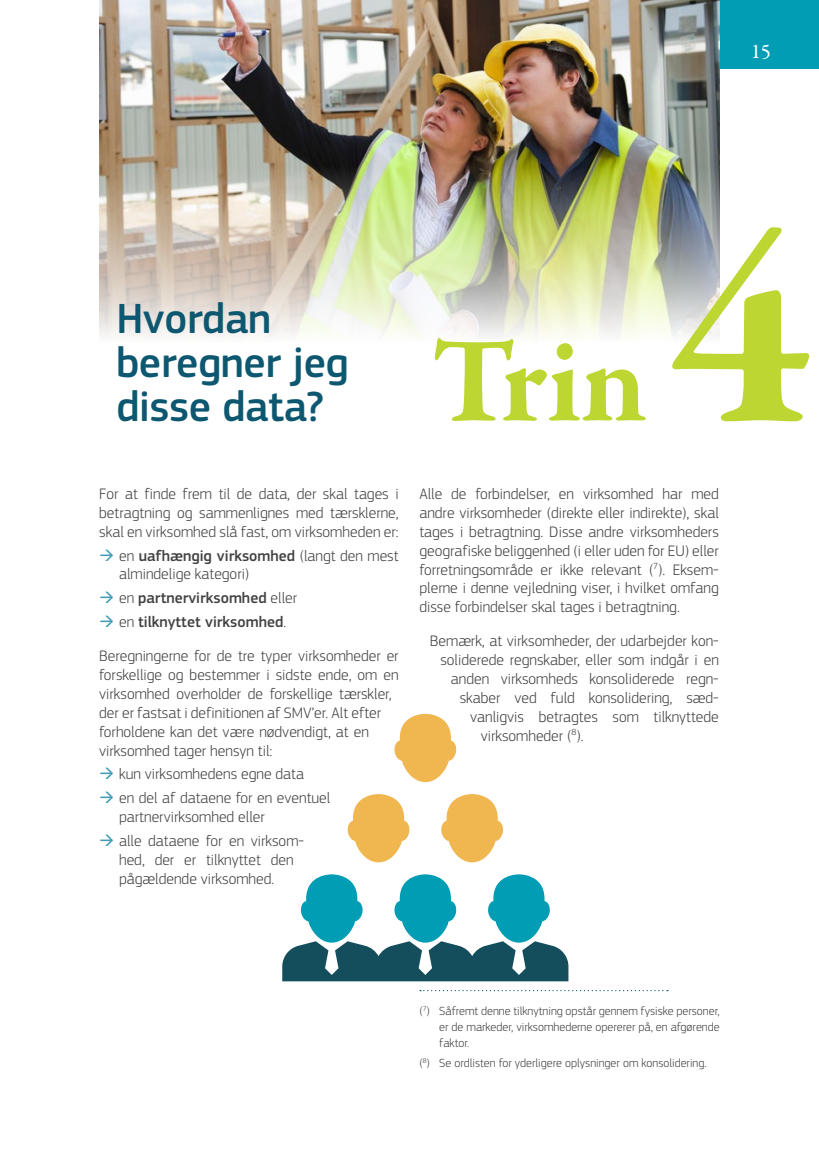
<style>
.page{position:relative;width:819px;height:1166px;background:#fff}
.page>*{position:absolute;margin:0;border:0;box-sizing:border-box;transform-origin:0 0}
.step_header{font:700 280px "Garamond Premr Pro";color:#bdd631}
.step_header-2{font:700 123.9px "Garamond Premr Pro";color:#bdd631}
.title_1_step{font:500 43.75px/43.8px "EC Square Sans Pro";letter-spacing:-.01em;color:#0d5870}
.t1{font:21px "Garamond Premr Pro";color:#fff}
.body{font:300 15.75px/18.9px "EC Square Sans Pro";color:#414042}
.t2{font:500 15.75px "EC Square Sans Pro";color:#414042}
.footnotes{font:300 12.25px/15.8px "EC Square Sans Pro";color:#414042;text-align:justify}
.s1{color:#3e9cb8}
.s2{font-weight:500}
.s3{font-weight:300}
</style>
<div class="page">
<div style="left:719px;top:0;width:100px;height:68px;background:#009db5"></div>
<img style="left:99px;top:0;width:620px;height:337px">
<svg style="left:420px;top:990px;width:248px;height:1px"></svg>
<svg style="left:394px;top:713px;width:63px;height:69px"></svg>
<svg style="left:347px;top:794px;width:63px;height:68px"></svg>
<svg style="left:441px;top:794px;width:62px;height:68px"></svg>
<svg style="left:282px;top:874px;width:286px;height:107px"></svg>
<h3 class="t1" style="left:750px;top:39px;width:22px">15</h3>
<p class="title_1_step" style="left:116px;top:298px;width:234px">Hvordan beregner jeg disse data?</p>
<p class="step_header-2" style="left:431px;top:305px;width:217px">Trin</p>
<p class="step_header" style="left:670px;top:160px;width:142px">4</p>
<p class="body" style="left:99px;top:484px;width:301px;text-align:justify">For at finde frem til de data, der skal tages i betragtning og sammenlignes med tærsklerne, skal en virksomhed slå fast, om virksomheden er:</p>
<p class="body" style="left:119px;top:546px;width:281px;text-indent:-20px"><span class="s1">→</span> en <span class="s2">uafhængig virksomhed</span> (langt den mest almindelige kategori)</p>
<p class="t2" style="left:99px;top:589px;width:199px"><span class="s1">→</span> <span class="s3">en</span> partnervirksomhed <span class="s3">eller</span></p>
<p class="t2" style="left:99px;top:613px;width:188px"><span class="s1">→</span> <span class="s3">en</span> tilknyttet virksomhed<span class="s3">.</span></p>
<p class="body" style="left:99px;top:646px;width:301px">Beregningerne for de tre typer virksomheder er forskellige og bestemmer i sidste ende, om en virksomhed overholder de forskellige tærskler, der er fastsat i definitionen af SMV’er. Alt efter forholdene kan det være nødvendigt, at en virksomhed tager hensyn til:</p>
<p class="body" style="left:99px;top:764px;width:206px"><span class="s1">→</span> kun virksomhedens egne data</p>
<p class="body" style="left:119px;top:788px;width:213px;text-indent:-20px"><span class="s1">→</span> en del af dataene for en eventuel partnervirksomhed eller</p>
<p class="body" style="left:119px;top:831px;width:186px;text-indent:-20px"><span class="s1">→</span> alle dataene for en virksom&shy;hed, der er tilknyttet den pågældende virksomhed.</p>
<p class="body" style="left:419px;top:484px;width:301px;text-align:justify">Alle de forbindelser, en virksomhed har med andre virksomheder (direkte eller indirekte), skal tages i betragtning. Disse andre virksomheders geografiske beliggenhed (i eller uden for EU) eller forretningsområde er ikke relevant (<sup>7</sup>). Eksem&shy;plerne i denne vejledning viser, i hvilket omfang disse forbindelser skal tages i betragtning.</p>
<p class="body" style="left:430px;top:631px;width:290px">Bemærk, at virksomheder, der udarbejder kon-</p>
<p class="body" style="left:440px;top:650px;width:280px">soliderede regnskaber, eller som indgår i en</p>
<p class="body" style="left:451px;top:669px;width:269px">anden virksomheds konsoliderede regn-</p>
<p class="body" style="left:459px;top:688px;width:261px">skaber ved fuld konsolidering, sæd-</p>
<p class="body" style="left:470px;top:707px;width:250px">vanligvis betragtes som tilknyttede</p>
<p class="body" style="left:480px;top:726px;width:104px">virksomheder (<sup>8</sup>).</p>
<p class="footnotes" style="left:439px;top:1003px;width:282px;text-indent:-20px">(<sup>7</sup>) Såfremt denne tilknytning opstår gennem fysiske personer, er de markeder, virksomhederne opererer på, en afgørende faktor.</p>
<p class="footnotes" style="left:419px;top:1055px;width:289px">(<sup>8</sup>) Se ordlisten for yderligere oplysninger om konsolidering.</p>
</div>
